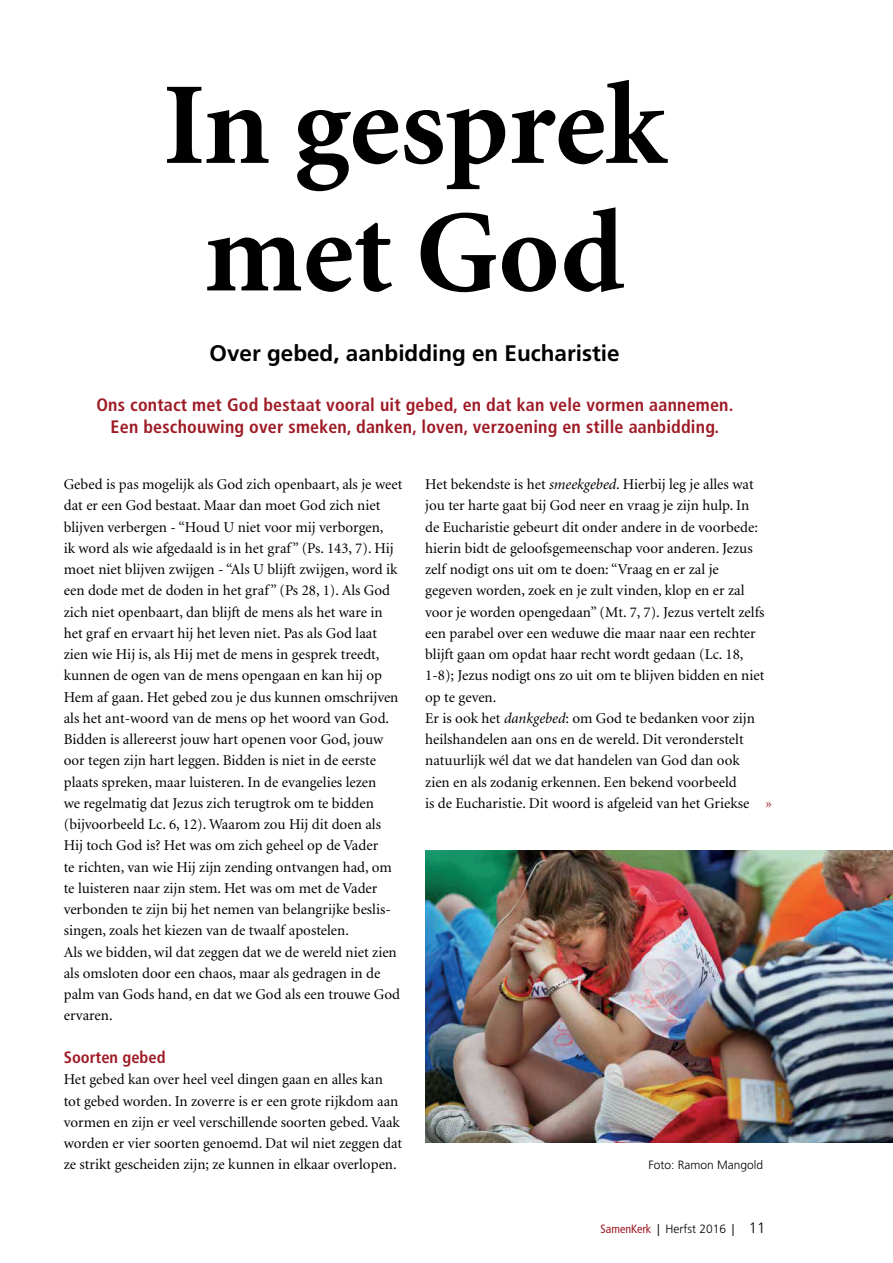
<style>
.page{position:relative;width:893px;height:1263px;background:#fff}
.page>*{position:absolute;margin:0;border:0;box-sizing:border-box;transform-origin:0 0}
.t1{font:700 117px/127.5px "Minion";color:#000001;text-align:center}
.t2{font:700 22.5px "Frutiger";color:#000001}
.t3{font:700 condensed 18px/21.3px "Frutiger";letter-spacing:.01em;color:#9e1b26;text-align:center}
.t4{font:700 condensed 16.5px "Frutiger";color:#9e1b26}
.t5{font:15px/21.3px "Minion";color:#000001}
.t6{font:15px "Minion";color:#9e1b26}
.t7{font:300 12px "Frutiger";color:#000001}
.s1{font-style:italic}
.s2{font-weight:400;font-stretch:condensed;color:#9e1b26}
.s3{font-weight:400;font-stretch:condensed}
.s4{font-size:15px}
</style>
<div class="page">
<img style="left:425px;top:850px;width:468px;height:292px">
<img style="left:611px;top:1114px;width:191px;height:29px">
<h1 class="t1" style="left:163px;top:65px;width:505px">In gesprek met God</h1>
<h2 class="t2" style="left:210px;top:340px;width:412px">Over gebed, aanbidding en Eucharistie</h2>
<p class="t3" style="left:96px;top:395px;width:638px">Ons contact met God bestaat vooral uit gebed, en dat kan vele vormen aannemen.<br>Een beschouwing over smeken, danken, loven, verzoening en stille aanbidding.</p>
<p class="t5" style="left:64px;top:474px;width:340px">Gebed is pas mogelijk als God zich openbaart, als je weet dat er een God bestaat. Maar dan moet God zich niet blijven verbergen - “Houd U niet voor mij verborgen,<br>ik word als wie afgedaald is in het graf” (Ps. 143, 7). Hij moet niet blijven zwijgen - “Als U blijft zwijgen, word ik een dode met de doden in het graf” (Ps 28, 1). Als God zich niet openbaart, dan blijft de mens als het ware in het graf en ervaart hij het leven niet. Pas als God laat zien wie Hij is, als Hij met de mens in gesprek treedt, kunnen de ogen van de mens opengaan en kan hij op Hem af gaan. Het gebed zou je dus kunnen omschrijven als het ant-woord van de mens op het woord van God.<br>Bidden is allereerst jouw hart openen voor God, jouw oor tegen zijn hart leggen. Bidden is niet in de eerste plaats spreken, maar luisteren. In de evangelies lezen<br>we regelmatig dat Jezus zich terugtrok om te bidden (bijvoorbeeld Lc. 6, 12). Waarom zou Hij dit doen als Hij toch God is? Het was om zich geheel op de Vader<br>te richten, van wie Hij zijn zending ontvangen had, om te luisteren naar zijn stem. Het was om met de Vader verbonden te zijn bij het nemen van belangrijke beslis&shy;singen, zoals het kiezen van de twaalf apostelen.<br>Als we bidden, wil dat zeggen dat we de wereld niet zien als omsloten door een chaos, maar als gedragen in de palm van Gods hand, en dat we God als een trouwe God ervaren.</p>
<p class="t4" style="left:64px;top:1047px;width:103px">Soorten gebed</p>
<p class="t5" style="left:64px;top:1069px;width:340px">Het gebed kan over heel veel dingen gaan en alles kan tot gebed worden. In zoverre is er een grote rijkdom aan vormen en zijn er veel verschillende soorten gebed. Vaak worden er vier soorten genoemd. Dat wil niet zeggen dat ze strikt gescheiden zijn; ze kunnen in elkaar overlopen.</p>
<p class="t5" style="left:425px;top:474px;width:341px">Het bekendste is het <span class="s1">smeekgebed</span>. Hierbij leg je alles wat jou ter harte gaat bij God neer en vraag je zijn hulp. In de Eucharistie gebeurt dit onder andere in de voorbede: hierin bidt de geloofsgemeenschap voor anderen. Jezus zelf nodigt ons uit om te doen: “Vraag en er zal je gegeven worden, zoek en je zult vinden, klop en er zal voor je worden opengedaan” (Mt. 7, 7). Jezus vertelt zelfs een parabel over een weduwe die maar naar een rechter blijft gaan om opdat haar recht wordt gedaan (Lc. 18, 1-8); Jezus nodigt ons zo uit om te blijven bidden en niet op te geven.<br>Er is ook het <span class="s1">dankgebed</span>: om God te bedanken voor zijn heilshandelen aan ons en de wereld. Dit veronderstelt natuurlijk wél dat we dat handelen van God dan ook zien en als zodanig erkennen. Een bekend voorbeeld<br>is de Eucharistie. Dit woord is afgeleid van het Griekse</p>
<p class="t6" style="left:765px;top:796px;width:8px">»</p>
<p class="t7" style="left:649px;top:1158px;width:116px">Foto: Ramon Mangold</p>
<p class="t7" style="left:601px;top:1222px;width:166px"><span class="s2">SamenKerk</span> <span class="s3">|</span> Herfst 2016 <span class="s3">|</span> <span class="s4">11</span></p>
</div>
